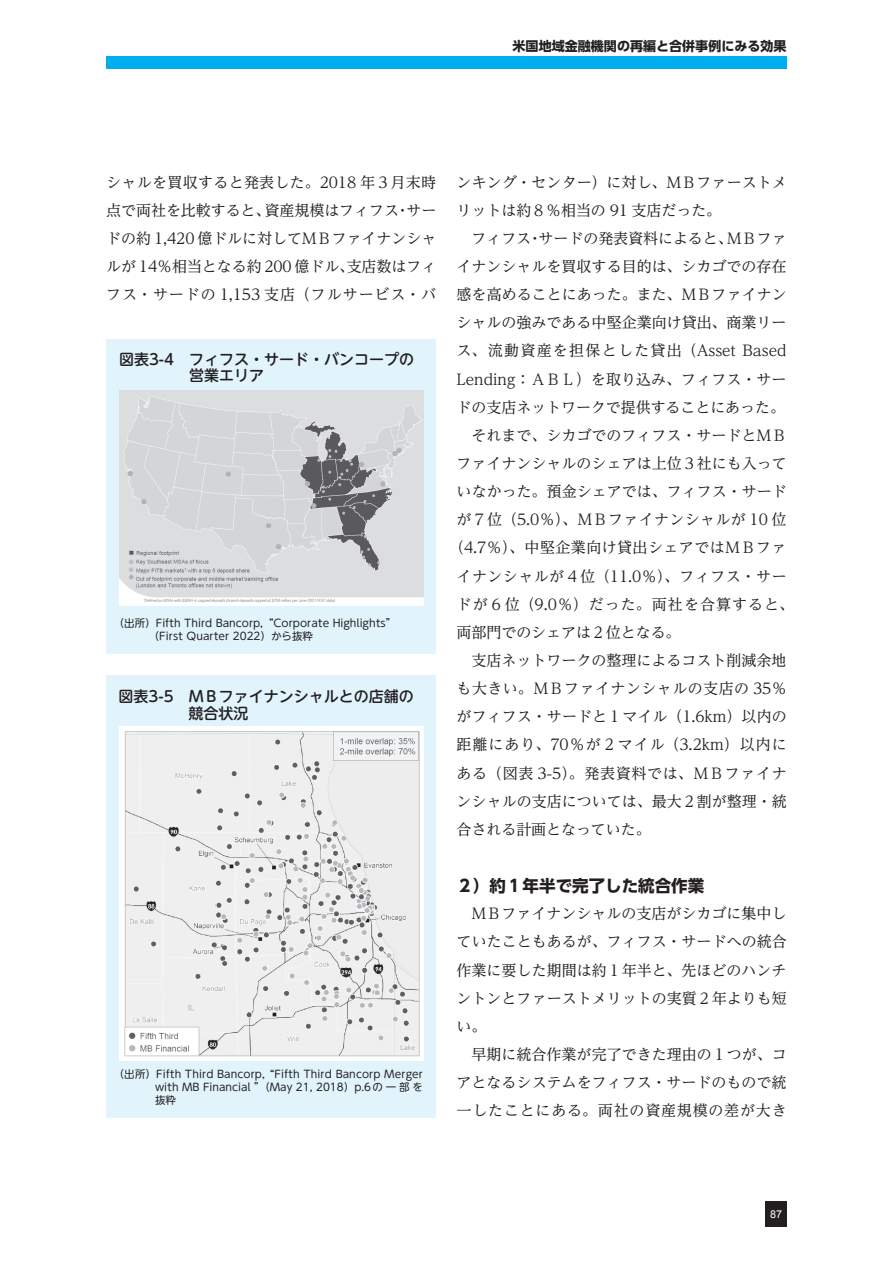
<style>
.page{position:relative;width:893px;height:1263px;background:#fff}
.page>*{position:absolute;margin:0;border:0;box-sizing:border-box;transform-origin:0 0}
.t1{font:700 16.5px "UD Shin Go Pr 6";color:#231f20}
.t2{font:15px/28.2px "UD Reimin Pr 6";color:#231f20;text-align:justify}
.t3{font:15px "UD Reimin Pr 6";letter-spacing:.03em;color:#231f20}
.t4{font:500 15px/16.5px "UD Shin M Go Pr 6";color:#231f20}
.t5{font:15px "UD Reimin Pr 6";letter-spacing:.085em;color:#231f20}
.t6{font:15px "UD Reimin Pr 6";letter-spacing:.02em;color:#231f20}
.t7{font:15px "UD Reimin Pr 6";letter-spacing:.065em;color:#231f20}
.t8{font:15px "UD Reimin Pr 6";letter-spacing:.07em;color:#231f20}
.t9{font:15px "UD Reimin Pr 6";letter-spacing:.045em;color:#231f20}
.t10{font:700 13.05px "UD Shin Go Pr 6";color:#231f20}
.t11{font:10.8px "Arial";color:#fff}
.t12{font:10.5px/12.8px "UD Shin M Go Pr 6";color:#231f20}
</style>
<div class="page">
<div style="left:106px;top:56px;width:681px;height:13px;background:#00aeef"></div>
<div style="left:765px;top:1201px;width:22px;height:26px;background:#231f20"></div>
<div style="left:106px;top:339px;width:330px;height:315px;background:#e1f4fc"></div>
<img style="left:119px;top:391px;width:304px;height:214px">
<div style="left:106px;top:676px;width:330px;height:442px;background:#e1f4fc"></div>
<img style="left:119px;top:727px;width:304px;height:334px">
<p class="t10" style="left:513px;top:35px;width:276px">米国地域金融機関の再編と合併事例にみる効果</p>
<p class="t2" style="left:106px;top:167px;width:332px">シャルを買収すると発表した。2018 年３月末時点で両社を比較すると、資産規模はフィフス・サードの約 1,420 億ドルに対してＭＢファイナンシャルが 14％相当となる約 200 億ドル、支店数はフィフス・サードの 1,153 支店（フルサービス・バ</p>
<p class="t2" style="left:457px;top:167px;width:332px">ンキング・センター）に対し、ＭＢファーストメリットは約８％相当の 91 支店だった。</p>
<p class="t2" style="left:471px;top:224px;width:317px">フィフス・サードの発表資料によると、ＭＢファ</p>
<p class="t2" style="left:457px;top:252px;width:331px">イナンシャルを買収する目的は、シカゴでの存在</p>
<p class="t2" style="left:457px;top:280px;width:332px">感を高めることにあった。また、ＭＢファイナン</p>
<p class="t2" style="left:457px;top:308px;width:331px">シャルの強みである中堅企業向け貸出、商業リー</p>
<p class="t5" style="left:457px;top:338px;width:332px">ス、流動資産を担保とした貸出（Asset Based</p>
<p class="t2" style="left:457px;top:364px;width:331px">Lending：ＡＢＬ）を取り込み、フィフス・サー</p>
<p class="t2" style="left:457px;top:392px;width:330px">ドの支店ネットワークで提供することにあった。</p>
<p class="t2" style="left:471px;top:421px;width:317px">それまで、シカゴでのフィフス・サードとＭＢ</p>
<p class="t2" style="left:457px;top:449px;width:331px">ファイナンシャルのシェアは上位３社にも入って</p>
<p class="t2" style="left:457px;top:477px;width:332px">いなかった。預金シェアでは、フィフス・サード</p>
<p class="t6" style="left:457px;top:507px;width:331px">が７位（5.0％）、ＭＢファイナンシャルが 10 位</p>
<p class="t3" style="left:449px;top:535px;width:339px">（4.7％）、中堅企業向け貸出シェアではＭＢファ</p>
<p class="t3" style="left:457px;top:564px;width:332px">イナンシャルが４位（11.0％）、フィフス・サー</p>
<p class="t8" style="left:457px;top:592px;width:339px">ドが６位（9.0％）だった。両社を合算すると、</p>
<p class="t2" style="left:457px;top:618px;width:225px">両部門でのシェアは２位となる。</p>
<p class="t2" style="left:471px;top:646px;width:316px">支店ネットワークの整理によるコスト削減余地</p>
<p class="t3" style="left:457px;top:676px;width:332px">も大きい。ＭＢファイナンシャルの支店の 35％</p>
<p class="t2" style="left:457px;top:702px;width:332px">がフィフス・サードと１マイル（1.6km）以内の</p>
<p class="t7" style="left:457px;top:732px;width:332px">距離にあり、70％が２マイル（3.2km）以内に</p>
<p class="t9" style="left:457px;top:761px;width:332px">ある（図表 3-5）。発表資料では、ＭＢファイナ</p>
<p class="t2" style="left:457px;top:786px;width:332px">ンシャルの支店については、最大２割が整理・統</p>
<p class="t2" style="left:457px;top:815px;width:196px">合される計画となっていた。</p>
<p class="t4" style="left:119px;top:350px;width:297px">図表3-4　フィフス・サード・バンコープの　　　　 営業エリア</p>
<p class="t12" style="left:119px;top:616px;width:279px;text-indent:-5px">（出所）Fifth Third Bancorp,“Corporate Highlights”　　　（First Quarter 2022）から抜粋</p>
<p class="t4" style="left:119px;top:687px;width:297px">図表3-5 ＭＢファイナンシャルとの店舗の　　　　 競合状況</p>
<p class="t12" style="left:155px;top:1067px;width:270px;text-align:justify;text-indent:-41px">（出所）Fifth Third Bancorp, “Fifth Third Bancorp Merger with MB Financial ”（May 21, 2018）p.6の一部を抜粋</p>
<p class="t1" style="left:457px;top:873px;width:249px">２）約１年半で完了した統合作業</p>
<p class="t2" style="left:457px;top:899px;width:332px;text-indent:15px">ＭＢファイナンシャルの支店がシカゴに集中していたこともあるが、フィフス・サードへの統合作業に要した期間は約１年半と、先ほどのハンチントンとファーストメリットの実質２年よりも短い。</p>
<p class="t2" style="left:457px;top:1040px;width:332px;text-indent:15px">早期に統合作業が完了できた理由の１つが、コアとなるシステムをフィフス・サードのもので統一したことにある。両社の資産規模の差が大き</p>
<p class="t11" style="left:770px;top:1207px;width:14px">87</p>
</div>
